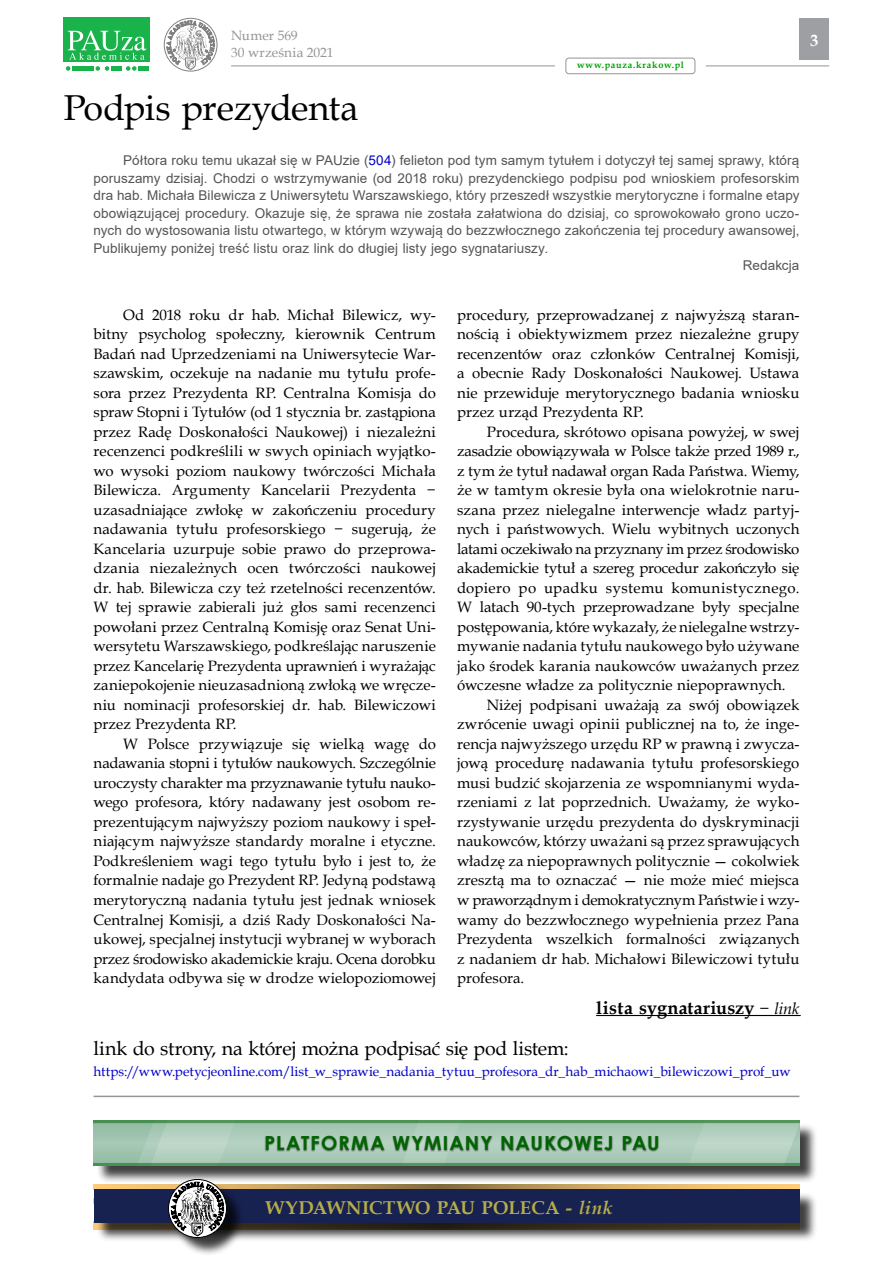
<style>
.page{position:relative;width:893px;height:1263px;background:#fff}
.page>*{position:absolute;margin:0;border:0;box-sizing:border-box;transform-origin:0 0}
.t1{font:36px "Book Antiqua";letter-spacing:-.01em;color:#000}
.t2{font:19.5px "Book Antiqua";letter-spacing:-.015em;color:#000}
.t3{font:700 19.5px "Century Gothic";letter-spacing:.06em;color:#006400}
.t4{font:700 18.45px "Book Antiqua";letter-spacing:.015em;color:#b7ad48}
.t5{font:700 18px "Book Antiqua";letter-spacing:.015em;color:#000}
.t6{font:700 16.5px "Book Antiqua";color:#fff}
.t7{font:15px/19.5px "Book Antiqua";color:#000;text-align:justify}
.t8{font:15px "Book Antiqua";letter-spacing:-.02em;color:#000}
.t9{font:15px "Book Antiqua";letter-spacing:.025em;color:#000}
.t10{font:13.5px "Arial";letter-spacing:.01em;color:#545456}
.t11{font:13.5px "Book Antiqua";color:#0000c8}
.t12{font:13.5px/16.2px "Book Antiqua";color:#939598}
.t13{font:700 9.15px "Book Antiqua";letter-spacing:.075em;color:#00a000}
.s1{color:#0000c8}
.s2{font-weight:400;font-style:italic;font-size:16.5px}
.s3{font-style:italic}
</style>
<div class="page">
<div style="left:799px;top:18px;width:30px;height:42px;background:#9d9fa2"></div>
<svg style="left:66px;top:66px;width:4px;height:5px"></svg>
<svg style="left:96px;top:66px;width:13px;height:5px"></svg>
<svg style="left:126px;top:66px;width:11px;height:5px"></svg>
<div style="left:72px;top:66px;width:10px;height:5px;background:#19b24b"></div>
<div style="left:84px;top:66px;width:10px;height:5px;background:#19b24b"></div>
<div style="left:111px;top:66px;width:10px;height:5px;background:#19b24b"></div>
<div style="left:138px;top:66px;width:10px;height:5px;background:#19b24b"></div>
<div style="left:64px;top:18px;width:86px;height:44px;background:#19b24b"></div>
<svg style="left:68px;top:30px;width:78px;height:30px"></svg>
<hr style="left:231px;top:66px;width:324px;height:1px;background:#939598">
<div style="left:566px;top:58px;width:129px;height:16px;border:1px solid #939598;border-radius:3px"></div>
<hr style="left:706px;top:66px;width:123px;height:1px;background:#939598">
<div style="left:164px;top:18px;width:53px;height:53px;border:1px solid #000;border-radius:50%"></div>
<svg style="left:167px;top:17px;width:48px;height:53px"></svg>
<div style="left:96px;top:1123px;width:722px;height:61px;background:#000;opacity:.75"></div>
<img style="left:94px;top:1123px;width:705px;height:40px">
<div style="left:264px;top:1135px;width:395px;height:17px;background:#000;opacity:.5"></div>
<hr style="left:94px;top:1121px;width:705px;height:2px;background:#006400">
<hr style="left:94px;top:1163px;width:705px;height:2px;background:#006400">
<hr style="left:94px;top:1096px;width:705px;height:1px;background:#939598">
<svg style="left:94px;top:1185px;width:705px;height:4px;background:#c9a461"></svg>
<div style="left:96px;top:1191px;width:722px;height:51px;background:#000;opacity:.75"></div>
<div style="left:94px;top:1189px;width:705px;height:34px;background:#182250"></div>
<div style="left:171px;top:1181px;width:74px;height:75px;background:#000;opacity:.75"></div>
<div style="left:168px;top:1179px;width:59px;height:59px;border:1px solid #000;border-radius:50%"></div>
<svg style="left:171px;top:1178px;width:53px;height:58px;background:#939290"></svg>
<hr style="left:596px;top:1015px;width:205px;height:1px;background:#000">
<p class="t12" style="left:231px;top:27px;width:104px">Numer 569<br>30 września 2021</p>
<p class="t6" style="left:810px;top:30px;width:10px">3</p>
<p class="t13" style="left:577px;top:59px;width:108px">www.pauza.krakow.pl</p>
<h1 class="t1" style="left:64px;top:82px;width:296px">Podpis prezydenta</h1>
<p class="t10" style="left:123px;top:151px;width:678px">Półtora roku temu ukazał się w PAUzie (<span class="s1">504</span>) felieton pod tym samym tytułem i dotyczył tej samej sprawy, którą</p>
<p class="t10" style="left:94px;top:169px;width:707px">poruszamy dzisiaj. Chodzi o wstrzymywanie (od 2018 roku) prezydenckiego podpisu pod wnioskiem profesorskim</p>
<p class="t10" style="left:94px;top:186px;width:707px">dra hab. Michała Bilewicza z Uniwersytetu Warszawskiego, który przeszedł wszystkie merytoryczne i formalne etapy</p>
<p class="t10" style="left:94px;top:204px;width:707px">obowiązującej procedury. Okazuje się, że sprawa nie została załatwiona do dzisiaj, co sprowokowało grono uczo-</p>
<p class="t10" style="left:94px;top:221px;width:707px">nych do wystosowania listu otwartego, w którym wzywają do bezzwłocznego zakończenia tej procedury awansowej,</p>
<p class="t10" style="left:94px;top:239px;width:456px">Publikujemy poniżej treść listu oraz link do długiej listy jego sygnatariuszy.</p>
<p class="t10" style="left:743px;top:256px;width:58px">Redakcja</p>
<p class="t7" style="left:94px;top:305px;width:344px;text-indent:30px">Od 2018 roku dr hab. Michał Bilewicz, wy&shy;bitny psycholog społeczny, kierownik Centrum Badań nad Uprzedzeniami na Uniwersytecie War&shy;szawskim, oczekuje na nadanie mu tytułu profe&shy;sora przez Prezydenta RP. Centralna Komisja do spraw Stopni i Tytułów (od 1 stycznia br. zastąpiona przez Radę Doskonałości Naukowej) i niezależni recenzenci podkreślili w swych opiniach wyjątko&shy;wo wysoki poziom naukowy twórczości Michała Bilewicza. Argumenty Kancelarii Prezydenta − uzasadniające zwłokę w zakończeniu procedury nadawania tytułu profesorskiego − sugerują, że Kancelaria uzurpuje sobie prawo do przeprowa&shy;dzania niezależnych ocen twórczości naukowej dr. hab. Bilewicza czy też rzetelności recenzentów.<br>W tej sprawie zabierali już głos sami recenzenci powołani przez Centralną Komisję oraz Senat Uni&shy;wersytetu Warszawskiego, podkreślając naruszenie przez Kancelarię Prezydenta uprawnień i wyrażając zaniepokojenie nieuzasadnioną zwłoką we wręcze&shy;niu nominacji profesorskiej dr. hab. Bilewiczowi przez Prezydenta RP.</p>
<p class="t7" style="left:94px;top:734px;width:344px;text-indent:30px">W Polsce przywiązuje się wielką wagę do nadawania stopni i tytułów naukowych. Szczególnie uroczysty charakter ma przyznawanie tytułu nauko&shy;wego profesora, który nadawany jest osobom re&shy;prezentującym najwyższy poziom naukowy i speł&shy;niającym najwyższe standardy moralne i etyczne.<br>Podkreśleniem wagi tego tytułu było i jest to, że formalnie nadaje go Prezydent RP. Jedyną podstawą merytoryczną nadania tytułu jest jednak wniosek Centralnej Komisji, a dziś Rady Doskonałości Na&shy;ukowej, specjalnej instytucji wybranej w wyborach przez środowisko akademickie kraju. Ocena dorobku kandydata odbywa się w drodze wielopoziomowej</p>
<p class="t7" style="left:457px;top:305px;width:344px">procedury, przeprowadzanej z najwyższą staran&shy;nością i obiektywizmem przez niezależne grupy recenzentów oraz członków Centralnej Komisji, a obecnie Rady Doskonałości Naukowej. Ustawa nie przewiduje merytorycznego badania wniosku przez urząd Prezydenta RP.</p>
<p class="t7" style="left:487px;top:422px;width:314px">Procedura, skrótowo opisana powyżej, w swej</p>
<p class="t8" style="left:457px;top:441px;width:344px">zasadzie obowiązywała w Polsce także przed 1989 r.,</p>
<p class="t7" style="left:457px;top:461px;width:344px">z tym że tytuł nadawał organ Rada Państwa. Wiemy,</p>
<p class="t7" style="left:457px;top:480px;width:344px">że w tamtym okresie była ona wielokrotnie naru-</p>
<p class="t7" style="left:457px;top:500px;width:344px">szana przez nielegalne interwencje władz partyj-</p>
<p class="t7" style="left:457px;top:519px;width:344px">nych i państwowych. Wielu wybitnych uczonych</p>
<p class="t8" style="left:457px;top:538px;width:344px">latami oczekiwało na przyznany im przez środowisko</p>
<p class="t7" style="left:457px;top:558px;width:344px">akademickie tytuł a szereg procedur zakończyło się</p>
<p class="t9" style="left:457px;top:577px;width:344px">dopiero po upadku systemu komunistycznego.</p>
<p class="t7" style="left:457px;top:597px;width:344px">W latach 90-tych przeprowadzane były specjalne</p>
<p class="t7" style="left:457px;top:617px;width:344px">postępowania, które wykazały, że nielegalne wstrzy-</p>
<p class="t7" style="left:457px;top:636px;width:344px">mywanie nadania tytułu naukowego było używane</p>
<p class="t7" style="left:457px;top:656px;width:344px">jako środek karania naukowców uważanych przez</p>
<p class="t7" style="left:457px;top:675px;width:330px">ówczesne władze za politycznie niepoprawnych.</p>
<p class="t7" style="left:487px;top:695px;width:314px">Niżej podpisani uważają za swój obowiązek</p>
<p class="t7" style="left:457px;top:714px;width:344px">zwrócenie uwagi opinii publicznej na to, że inge-</p>
<p class="t7" style="left:457px;top:734px;width:344px">rencja najwyższego urzędu RP w prawną i zwycza-</p>
<p class="t7" style="left:457px;top:753px;width:344px">jową procedurę nadawania tytułu profesorskiego</p>
<p class="t7" style="left:457px;top:773px;width:344px">musi budzić skojarzenia ze wspomnianymi wyda-</p>
<p class="t7" style="left:457px;top:792px;width:344px">rzeniami z lat poprzednich. Uważamy, że wyko-</p>
<p class="t7" style="left:457px;top:812px;width:344px">rzystywanie urzędu prezydenta do dyskryminacji</p>
<p class="t7" style="left:457px;top:831px;width:344px">naukowców, którzy uważani są przez sprawujących</p>
<p class="t7" style="left:457px;top:851px;width:344px">władzę za niepoprawnych politycznie — cokolwiek</p>
<p class="t7" style="left:457px;top:870px;width:344px">zresztą ma to oznaczać — nie może mieć miejsca</p>
<p class="t8" style="left:457px;top:889px;width:344px">w praworządnym i demokratycznym Państwie i wzy-</p>
<p class="t7" style="left:457px;top:909px;width:344px">wamy do bezzwłocznego wypełnienia przez Pana</p>
<p class="t7" style="left:457px;top:929px;width:344px">Prezydenta wszelkich formalności związanych</p>
<p class="t7" style="left:457px;top:948px;width:344px">z nadaniem dr hab. Michałowi Bilewiczowi tytułu</p>
<p class="t7" style="left:457px;top:968px;width:69px">profesora.</p>
<p class="t5" style="left:596px;top:995px;width:205px">lista sygnatariuszy <span class="s2">− link</span></p>
<h2 class="t2" style="left:94px;top:1035px;width:477px">link do strony, na której można podpisać się pod listem:</h2>
<p class="t11" style="left:94px;top:1062px;width:698px">https://www.petycjeonline.com/list_w_sprawie_nadania_tytuu_profesora_dr_hab_michaowi_bilewiczowi_prof_uw</p>
<h2 class="t3" style="left:264px;top:1128px;width:397px">PLATFORMA WYMIANY NAUKOWEJ PAU</h2>
<p class="t4" style="left:266px;top:1195px;width:349px">WYDAWNICTWO PAU POLECA - <span class="s3">link</span></p>
</div>
